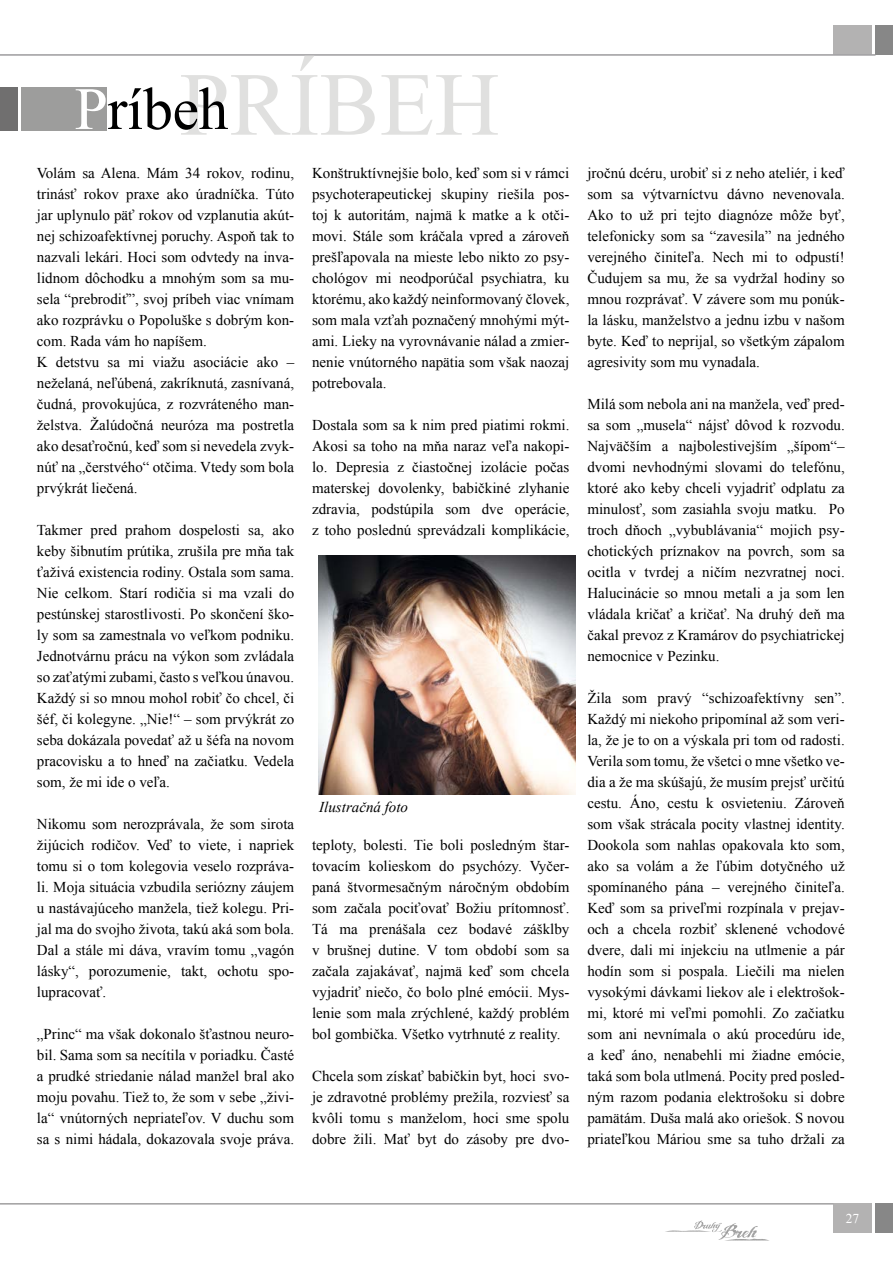
<style>
.page{position:relative;width:893px;height:1263px;background:#fff}
.page>*{position:absolute;margin:0;border:0;box-sizing:border-box;transform-origin:0 0}
.t1{font:90px "Times New Roman";color:#e0e0df}
.t2{font:60px "Times New Roman";letter-spacing:-.005em;color:#000}
.t3{font:15px/21px "Times New Roman";color:#000;text-align:justify}
.t4{font:italic 15px "Times New Roman";color:#000}
.t5{font:13.5px "Times New Roman";color:#fff}
.s1{color:#fff}
</style>
<div class="page">
<div style="left:876px;top:26px;width:17px;height:29px;background:#878787"></div>
<div style="left:833px;top:26px;width:39px;height:29px;background:#b3b2b2"></div>
<div style="left:876px;top:1203px;width:17px;height:30px;background:#878787"></div>
<div style="left:833px;top:1203px;width:39px;height:30px;background:#b3b2b2"></div>
<svg style="left:665px;top:1220px;width:102px;height:20px"></svg>
<hr style="left:0;top:55px;width:875px;height:1px;background:#9c9b9d">
<hr style="left:0;top:1203px;width:833px;height:1px;background:#9c9b9d">
<div style="left:0;top:87px;width:18px;height:44px;background:#706f6f"></div>
<div style="left:22px;top:87px;width:85px;height:44px;background:#9d9d9c"></div>
<img style="left:318px;top:555px;width:257px;height:239px">
<h1 class="t1" style="left:180px;top:44px;width:322px">PRÍBEH</h1>
<p class="t3" style="left:37px;top:162px;width:259px;text-align:left">Volám sa Alena. Mám 34 rokov, rodinu, trinásť rokov praxe ako úradníčka. Túto jar uplynulo päť rokov od vzplanutia akút&shy;nej schizoafektívnej poruchy. Aspoň tak to nazvali lekári. Hoci som odvtedy na inva&shy;lidnom dôchodku a mnohým som sa mu&shy;sela “prebrodiť”, svoj príbeh viac vnímam ako rozprávku o Popoluške s dobrým kon&shy;com. Rada vám ho napíšem.<br>K detstvu sa mi viažu asociácie ako – neželaná, neľúbená, zakríknutá, zasnívaná, čudná, provokujúca, z rozvráteného man&shy;želstva. Žalúdočná neuróza ma postretla ako desaťročnú, keď som si nevedela zvyk&shy;núť na „čerstvého“ otčima. Vtedy som bola prvýkrát liečená.</p>
<p class="t3" style="left:37px;top:519px;width:259px">Takmer pred prahom dospelosti sa, ako keby šibnutím prútika, zrušila pre mňa tak ťaživá existencia rodiny. Ostala som sama.<br>Nie celkom. Starí rodičia si ma vzali do pestúnskej starostlivosti. Po skončení ško&shy;ly som sa zamestnala vo veľkom podniku.<br>Jednotvárnu prácu na výkon som zvládala so zaťatými zubami, často s veľkou únavou.<br>Každý si so mnou mohol robiť čo chcel, či šéf, či kolegyne. „Nie!“ – som prvýkrát zo seba dokázala povedať až u šéfa na novom pracovisku a to hneď na začiatku. Vedela som, že mi ide o veľa.</p>
<p class="t3" style="left:37px;top:813px;width:259px">Nikomu som nerozprávala, že som sirota žijúcich rodičov. Veď to viete, i napriek tomu si o tom kolegovia veselo rozpráva&shy;li. Moja situácia vzbudila seriózny záujem u nastávajúceho manžela, tiež kolegu. Pri&shy;jal ma do svojho života, takú aká som bola.<br>Dal a stále mi dáva, vravím tomu „vagón lásky“, porozumenie, takt, ochotu spo&shy;lupracovať.</p>
<p class="t3" style="left:37px;top:1023px;width:259px">„Princ“ ma však dokonalo šťastnou neuro&shy;bil. Sama som sa necítila v poriadku. Časté a prudké striedanie nálad manžel bral ako moju povahu. Tiež to, že som v sebe „živi&shy;la“ vnútorných nepriateľov. V duchu som sa s nimi hádala, dokazovala svoje práva.</p>
<h2 class="t2" style="left:75px;top:69px;width:155px"><span class="s1">P</span>ríbeh</h2>
<p class="t3" style="left:312px;top:162px;width:259px">Konštruktívnejšie bolo, keď som si v rámci psychoterapeutickej skupiny riešila pos&shy;toj k autoritám, najmä k matke a k otči&shy;movi. Stále som kráčala vpred a zároveň prešľapovala na mieste lebo nikto zo psy&shy;chológov mi neodporúčal psychiatra, ku ktorému, ako každý neinformovaný človek, som mala vzťah poznačený mnohými mýt&shy;ami. Lieky na vyrovnávanie nálad a zmier&shy;nenie vnútorného napätia som však naozaj potrebovala.</p>
<p class="t3" style="left:312px;top:414px;width:259px">Dostala som sa k nim pred piatimi rokmi.<br>Akosi sa toho na mňa naraz veľa nakopi&shy;lo. Depresia z čiastočnej izolácie počas materskej dovolenky, babičkiné zlyhanie zdravia, podstúpila som dve operácie, z toho poslednú sprevádzali komplikácie,</p>
<p class="t4" style="left:319px;top:797px;width:90px">Ilustračná foto</p>
<p class="t3" style="left:312px;top:834px;width:259px">teploty, bolesti. Tie boli posledným štar&shy;tovacím kolieskom do psychózy. Vyčer&shy;paná štvormesačným náročným obdobím som začala pociťovať Božiu prítomnosť.<br>Tá ma prenášala cez bodavé zášklby v brušnej dutine. V tom období som sa začala zajakávať, najmä keď som chcela vyjadriť niečo, čo bolo plné emócii. Mys&shy;lenie som mala zrýchlené, každý problém bol gombička. Všetko vytrhnuté z reality.</p>
<p class="t3" style="left:312px;top:1065px;width:259px">Chcela som získať babičkin byt, hoci svo&shy;je zdravotné problémy prežila, rozviesť sa kvôli tomu s manželom, hoci sme spolu dobre žili. Mať byt do zásoby pre dvo-</p>
<p class="t3" style="left:587px;top:162px;width:259px">jročnú dcéru, urobiť si z neho ateliér, i keď som sa výtvarníctvu dávno nevenovala.<br>Ako to už pri tejto diagnóze môže byť, telefonicky som sa “zavesila” na jedného verejného činiteľa. Nech mi to odpustí!<br>Čudujem sa mu, že sa vydržal hodiny so mnou rozprávať. V závere som mu ponúk&shy;la lásku, manželstvo a jednu izbu v našom byte. Keď to neprijal, so všetkým zápalom agresivity som mu vynadala.</p>
<p class="t3" style="left:587px;top:393px;width:259px">Milá som nebola ani na manžela, veď pred&shy;sa som „musela“ nájsť dôvod k rozvodu.<br>Najväčším a najbolestivejším „šípom“– dvomi nevhodnými slovami do telefónu, ktoré ako keby chceli vyjadriť odplatu za minulosť, som zasiahla svoju matku. Po troch dňoch „vybublávania“ mojich psy&shy;chotických príznakov na povrch, som sa ocitla v tvrdej a ničím nezvratnej noci.<br>Halucinácie so mnou metali a ja som len vládala kričať a kričať. Na druhý deň ma čakal prevoz z Kramárov do psychiatrickej nemocnice v Pezinku.</p>
<p class="t3" style="left:587px;top:687px;width:259px">Žila som pravý “schizoafektívny sen”.<br>Každý mi niekoho pripomínal až som veri&shy;la, že je to on a výskala pri tom od radosti.<br>Verila som tomu, že všetci o mne všetko ve&shy;dia a že ma skúšajú, že musím prejsť určitú cestu. Áno, cestu k osvieteniu. Zároveň som však strácala pocity vlastnej identity.<br>Dookola som nahlas opakovala kto som, ako sa volám a že ľúbim dotyčného už spomínaného pána – verejného činiteľa.<br>Keď som sa priveľmi rozpínala v prejav&shy;och a chcela rozbiť sklenené vchodové dvere, dali mi injekciu na utlmenie a pár hodín som si pospala. Liečili ma nielen vysokými dávkami liekov ale i elektrošok&shy;mi, ktoré mi veľmi pomohli. Zo začiatku som ani nevnímala o akú procedúru ide, a keď áno, nenabehli mi žiadne emócie, taká som bola utlmená. Pocity pred posled&shy;ným razom podania elektrošoku si dobre pamätám. Duša malá ako oriešok. S novou priateľkou Máriou sme sa tuho držali za</p>
<p class="t5" style="left:846px;top:1209px;width:15px">27</p>
</div>
